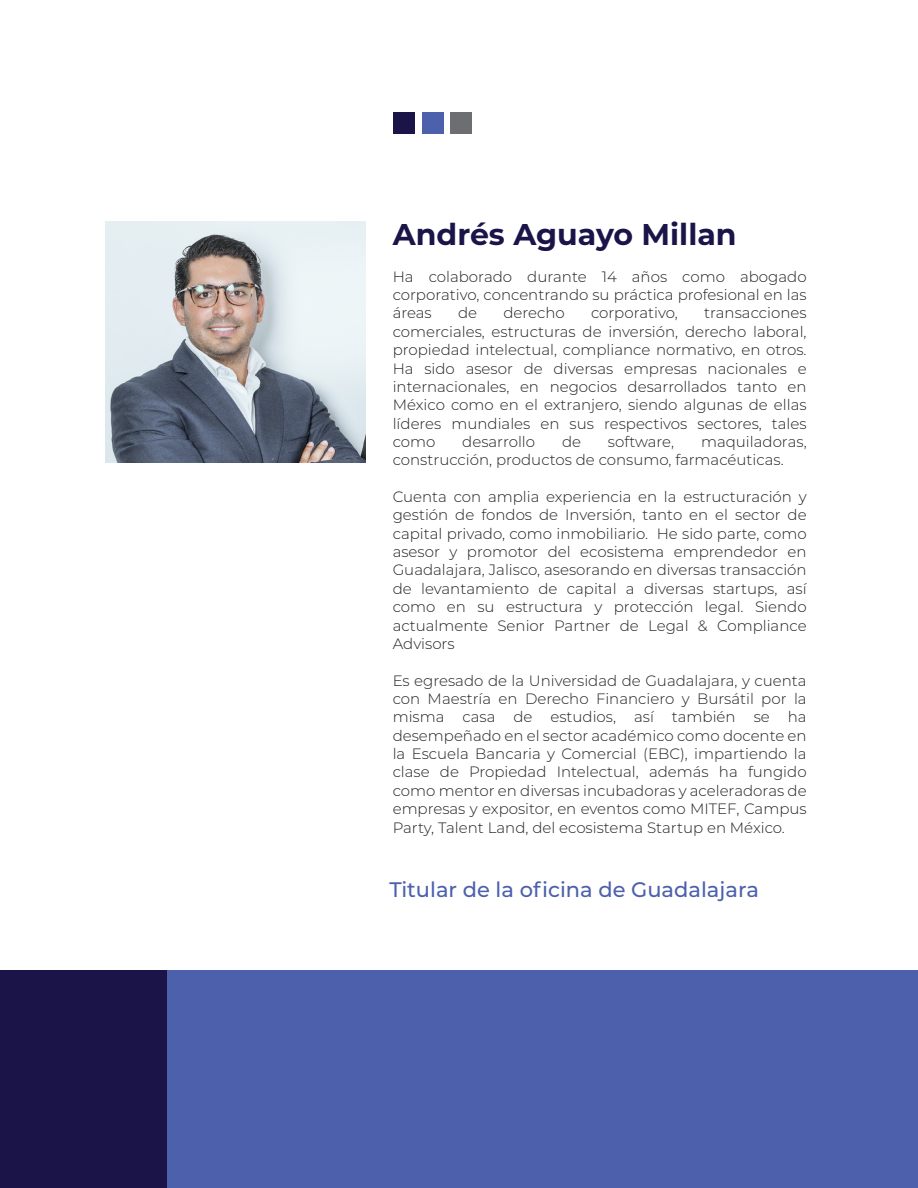
<style>
.page{position:relative;width:918px;height:1188px;background:#fff}
.page>*{position:absolute;margin:0;border:0;box-sizing:border-box;transform-origin:0 0}
.t1{font:700 30px "Montserrat";color:#1a1449}
.t2{font:500 21px "Montserrat";color:#4c60ac}
.t3{font:300 15px/18.3px "Montserrat";color:#231f20;text-align:justify}
</style>
<div class="page">
<div style="left:157px;top:970px;width:761px;height:218px;background:#4c60ac"></div>
<div style="left:0;top:970px;width:166px;height:218px;background:#1a1449"></div>
<div style="left:393px;top:112px;width:21px;height:22px;background:#1a1449"></div>
<div style="left:422px;top:112px;width:21px;height:22px;background:#4c60ac"></div>
<div style="left:451px;top:112px;width:21px;height:22px;background:#6d6e71"></div>
<img style="left:105px;top:221px;width:260px;height:242px">
<h1 class="t1" style="left:393px;top:213px;width:345px">Andrés Aguayo Millan</h1>
<p class="t3" style="left:393px;top:267px;width:415px">Ha colaborado durante 14 años como abogado corporativo, concentrando su práctica profesional en las áreas</p>
<p class="t3" style="left:458px;top:303px;width:21px">de</p>
<p class="t3" style="left:503px;top:303px;width:63px">derecho</p>
<p class="t3" style="left:591px;top:303px;width:88px">corporativo,</p>
<p class="t3" style="left:393px;top:303px;width:415px;text-indent:311px">transacciones comerciales, estructuras de inversión, derecho laboral, propiedad intelectual, compliance normativo, en otros.<br>Ha sido asesor de diversas empresas nacionales e internacionales, en negocios desarrollados tanto en México como en el extranjero, siendo algunas de ellas líderes mundiales en sus respectivos sectores, tales como</p>
<p class="t3" style="left:462px;top:432px;width:74px">desarrollo</p>
<p class="t3" style="left:562px;top:432px;width:21px">de</p>
<p class="t3" style="left:608px;top:432px;width:68px">software,</p>
<p class="t3" style="left:393px;top:432px;width:415px;text-indent:308px">maquiladoras, construcción, productos de consumo, farmacéuticas.</p>
<p class="t3" style="left:393px;top:487px;width:415px">Cuenta con amplia experiencia en la estructuración y gestión de fondos de Inversión, tanto en el sector de capital privado, como inmobiliario. He sido parte, como asesor y promotor del ecosistema emprendedor en Guadalajara, Jalisco, asesorando en diversas transacción de levantamiento de capital a diversas startups, así como en su estructura y protección legal. Siendo actualmente Senior Partner de Legal &amp; Compliance Advisors</p>
<p class="t3" style="left:393px;top:671px;width:415px">Es egresado de la Universidad de Guadalajara, y cuenta con Maestría en Derecho Financiero y Bursátil por la misma casa de estudios, así también se ha desempeñado en el sector académico como docente en la Escuela Bancaria y Comercial (EBC), impartiendo la clase de Propiedad Intelectual, además ha fungido como mentor en diversas incubadoras y aceleradoras de empresas y expositor, en eventos como MITEF, Campus Party, Talent Land, del ecosistema Startup en México.</p>
<h2 class="t2" style="left:389px;top:875px;width:371px">Titular de la oficina de Guadalajara</h2>
</div>
